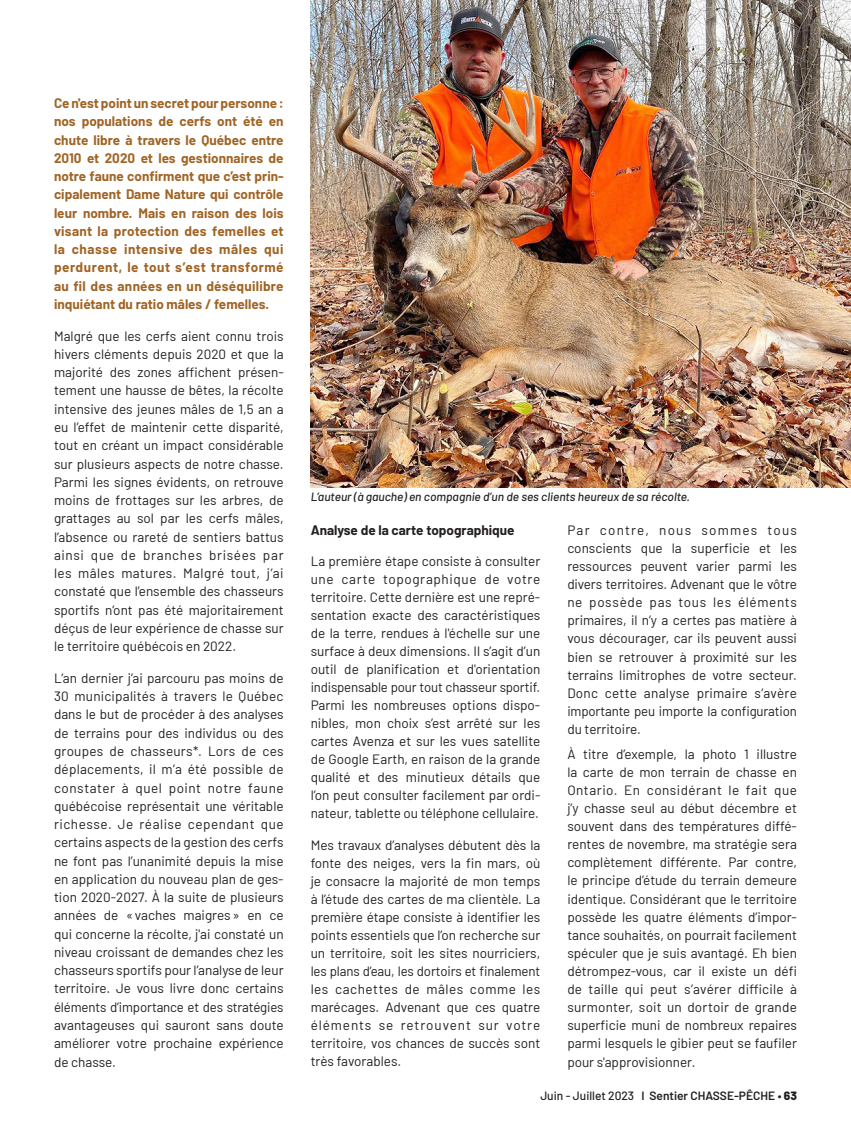
<style>
.page{position:relative;width:851px;height:1134px;background:#fff}
.page>*{position:absolute;margin:0;border:0;box-sizing:border-box;transform-origin:0 0}
.t1{font:13.5px/18.3px "Barlow";color:#231f20;text-align:justify}
.t2{font:700 13.5px/18.3px "Barlow";color:#a06425;text-align:justify}
.t3{font:700 13.5px "Barlow";color:#231f20}
.t4{font:italic 500 12px "Barlow";color:#231f20}
.t5{font:600 12px "Barlow";color:#231f20}
.s1{font-weight:500}
.s2{font-weight:800}
</style>
<div class="page">
<img style="left:310px;top:0;width:540px;height:488px">
<p class="t2" style="left:54px;top:93px;width:231px">Ce n'est point un secret pour personne: nos populations de cerfs ont été en chute libre à travers le Québec entre 2010 et 2020 et les gestionnaires de notre faune confirment que c’est prin&shy;cipalement Dame Nature qui contrôle leur nombre. Mais en raison des lois visant la protection des femelles et la chasse intensive des mâles qui perdurent, le tout s’est transformé au fil des années en un déséquilibre inquiétant du ratio mâles / femelles.</p>
<p class="t1" style="left:54px;top:326px;width:231px">Malgré que les cerfs aient connu trois hivers cléments depuis 2020 et que la majorité des zones affichent présen&shy;tement une hausse de bêtes, la récolte intensive des jeunes mâles de 1,5 an a eu l’effet de maintenir cette disparité, tout en créant un impact considérable sur plusieurs aspects de notre chasse.<br>Parmi les signes évidents, on retrouve moins de frottages sur les arbres, de grattages au sol par les cerfs mâles, l’absence ou rareté de sentiers battus ainsi que de branches brisées par les mâles matures. Malgré tout, j’ai constaté que l’ensemble des chasseurs sportifs n’ont pas été majoritairement déçus de leur expérience de chasse sur le territoire québécois en 2022.</p>
<p class="t1" style="left:54px;top:668px;width:231px">L’an dernier j’ai parcouru pas moins de 30 municipalités à travers le Québec dans le but de procéder à des analyses de terrains pour des individus ou des groupes de chasseurs*. Lors de ces déplacements, il m’a été possible de constater à quel point notre faune québécoise représentait une véritable richesse. Je réalise cependant que certains aspects de la gestion des cerfs ne font pas l’unanimité depuis la mise en application du nouveau plan de ges&shy;tion 2020-2027. À la suite de plusieurs années de «vaches maigres» en ce qui concerne la récolte, j'ai constaté un niveau croissant de demandes chez les chasseurs sportifs pour l’analyse de leur territoire. Je vous livre donc certains éléments d’importance et des stratégies avantageuses qui sauront sans doute améliorer votre prochaine expérience de chasse.</p>
<p class="t4" style="left:310px;top:488px;width:381px">L’auteur (à gauche) en compagnie d’un de ses clients heureux de sa récolte.</p>
<p class="t3" style="left:310px;top:520px;width:205px">Analyse de la carte topographique</p>
<p class="t1" style="left:310px;top:551px;width:231px">La première étape consiste à consulter une carte topographique de votre territoire. Cette dernière est une repré&shy;sentation exacte des caractéristiques de la terre, rendues à l'échelle sur une surface à deux dimensions. Il s’agit d’un outil de planification et d'orientation indispensable pour tout chasseur sportif.<br>Parmi les nombreuses options dispo&shy;nibles, mon choix s’est arrêté sur les cartes Avenza et sur les vues satellite de Google Earth, en raison de la grande qualité et des minutieux détails que l’on peut consulter facilement par ordi&shy;nateur, tablette ou téléphone cellulaire.</p>
<p class="t1" style="left:310px;top:835px;width:231px">Mes travaux d’analyses débutent dès la fonte des neiges, vers la fin mars, où je consacre la majorité de mon temps à l’étude des cartes de ma clientèle. La première étape consiste à identifier les points essentiels que l’on recherche sur un territoire, soit les sites nourriciers, les plans d’eau, les dortoirs et finalement les cachettes de mâles comme les marécages. Advenant que ces quatre éléments se retrouvent sur votre territoire, vos chances de succès sont très favorables.</p>
<p class="t1" style="left:567px;top:520px;width:231px">Par contre, nous sommes tous conscients que la superficie et les ressources peuvent varier parmi les divers territoires. Advenant que le vôtre ne possède pas tous les éléments primaires, il n’y a certes pas matière à vous décourager, car ils peuvent aussi bien se retrouver à proximité sur les terrains limitrophes de votre secteur.<br>Donc cette analyse primaire s’avère importante peu importe la configuration du territoire.</p>
<p class="t1" style="left:567px;top:744px;width:231px">À titre d’exemple, la photo 1 illustre la carte de mon terrain de chasse en Ontario. En considérant le fait que j’y chasse seul au début décembre et souvent dans des températures diffé&shy;rentes de novembre, ma stratégie sera complètement différente. Par contre, le principe d’étude du terrain demeure identique. Considérant que le territoire possède les quatre éléments d’impor&shy;tance souhaités, on pourrait facilement spéculer que je suis avantagé. Eh bien détrompez-vous, car il existe un défi de taille qui peut s’avérer difficile à surmonter, soit un dortoir de grande superficie muni de nombreux repaires parmi lesquels le gibier peut se faufiler pour s'approvisionner.</p>
<p class="t5" style="left:540px;top:1086px;width:258px"><span class="s1">Juin - Juillet 2023</span> I Sentier CHASSE-PÊCHE • <span class="s2">63</span></p>
</div>
